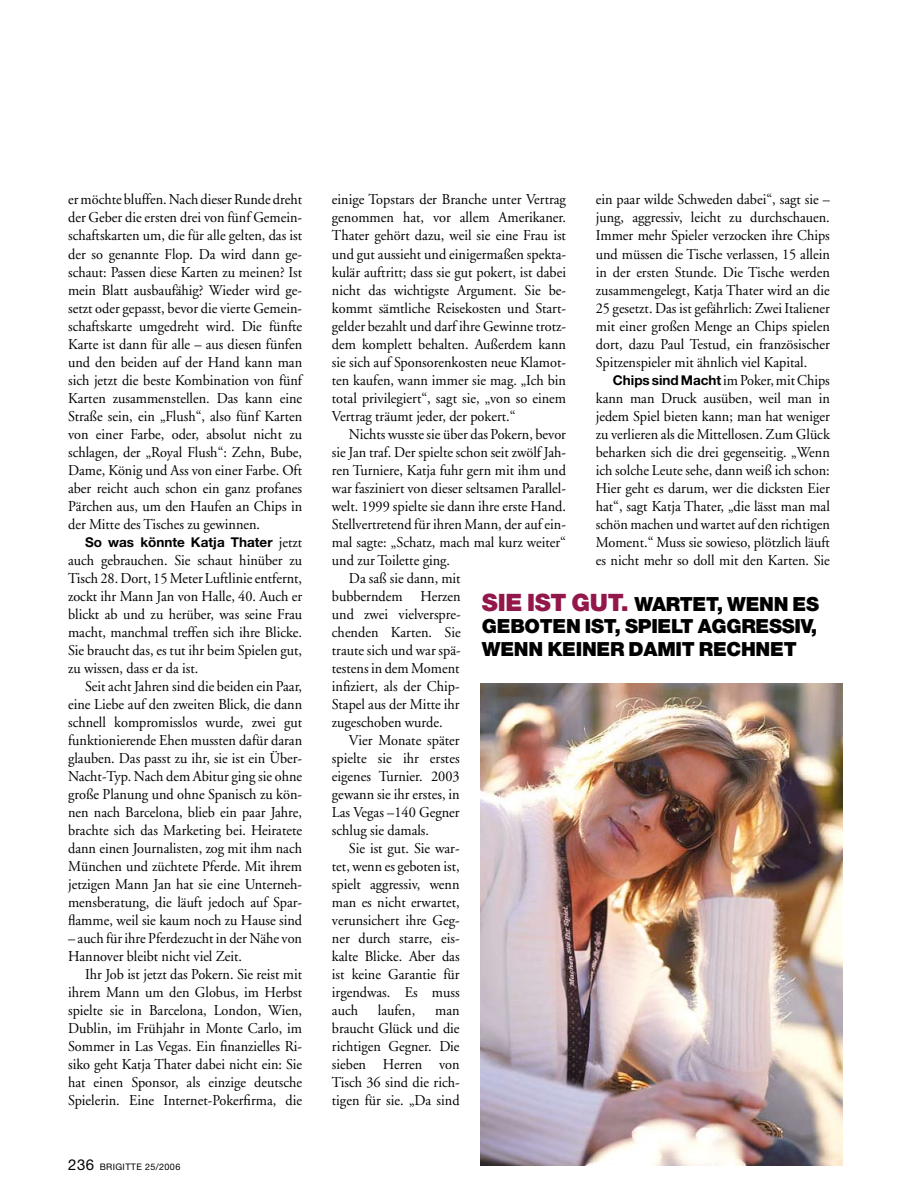
<style>
.page{position:relative;width:915px;height:1191px;background:#fff}
.page>*{position:absolute;margin:0;border:0;box-sizing:border-box;transform-origin:0 0}
.t1{font:900 19.5px/22.5px "Helvetica Neue LT";letter-spacing:-.015em;color:#000}
.t2{font:15px/18px "Adobe Garamond LT";color:#000;text-align:justify;scale:.95 1}
.t3{font:700 13.5px "Helvetica Neue LT";color:#000}
.t4{font:9px "Helvetica Neue LT";letter-spacing:.04em;color:#000}
.s1{font-family:"Adobe Garamond LT";font-weight:400;font-size:15px}
.s2{font-size:15px}
.s3{font-family:"Helvetica Neue LT";font-weight:700;font-size:13.5px}
.s4{font-size:24px;color:#93174b}
</style>
<div class="page">
<img style="left:480px;top:683px;width:362px;height:482px">
<p class="t2" style="left:68px;top:191px;width:248px">er möchte bluffen. Nach dieser Runde dreht der Geber die ersten drei von fünf Gemein&shy;schaftskarten um, die für alle gelten, das ist der so genannte Flop. Da wird dann ge&shy;schaut: Passen diese Karten zu meinen? Ist mein Blatt ausbaufähig? Wieder wird ge&shy;setzt oder gepasst, bevor die vierte Gemein&shy;schaftskarte umgedreht wird. Die fünfte Karte ist dann für alle – aus diesen fünfen und den beiden auf der Hand kann man sich jetzt die beste Kombination von fünf Karten zusammenstellen. Das kann eine Straße sein, ein „Flush“, also fünf Karten von einer Farbe, oder, absolut nicht zu schlagen, der „Royal Flush“: Zehn, Bube, Dame, König und Ass von einer Farbe. Oft aber reicht auch schon ein ganz profanes Pärchen aus, um den Haufen an Chips in der Mitte des Tisches zu gewinnen.</p>
<p class="t3" style="left:85px;top:533px;width:218px">So was könnte Katja Thater <span class="s1">jetzt</span></p>
<p class="t2" style="left:68px;top:551px;width:248px">auch gebrauchen. Sie schaut hinüber zu Tisch 28. Dort, 15 Meter Luftlinie entfernt, zockt ihr Mann Jan von Halle, 40. Auch er blickt ab und zu herüber, was seine Frau macht, manchmal treffen sich ihre Blicke.<br>Sie braucht das, es tut ihr beim Spielen gut, zu wissen, dass er da ist.</p>
<p class="t2" style="left:68px;top:677px;width:248px;text-indent:17px">Seit acht Jahren sind die beiden ein Paar, eine Liebe auf den zweiten Blick, die dann schnell kompromisslos wurde, zwei gut funktionierende Ehen mussten dafür daran glauben. Das passt zu ihr, sie ist ein Über-Nacht-Typ. Nach dem Abitur ging sie ohne große Planung und ohne Spanisch zu kön&shy;nen nach Barcelona, blieb ein paar Jahre, brachte sich das Marketing bei. Heiratete dann einen Journalisten, zog mit ihm nach München und züchtete Pferde. Mit ihrem jetzigen Mann Jan hat sie eine Unter-neh&shy;mensberatung, die läuft jedoch auf Spar&shy;flamme, weil sie kaum noch zu Hause sind</p>
<p class="t2" style="left:68px;top:929px;width:248px">– auch für ihre Pferdezucht in der Nähe von<br>Hannover bleibt nicht viel Zeit.</p>
<p class="t2" style="left:68px;top:965px;width:248px;text-indent:17px">Ihr Job ist jetzt das Pokern. Sie reist mit ihrem Mann um den Globus, im Herbst spielte sie in Barcelona, London, Wien, Dublin, im Frühjahr in Monte Carlo, im Sommer in Las Vegas. Ein finanzielles Ri&shy;siko geht Katja Thater dabei nicht ein: Sie hat einen Sponsor, als einzige deutsche Spielerin. Eine Internet-Pokerfirma, die</p>
<p class="t4" style="left:68px;top:1161px;width:114px"><span class="s2">236</span> BRIGITTE 25/2006</p>
<p class="t2" style="left:332px;top:191px;width:248px">einige Topstars der Branche unter Vertrag genommen hat, vor allem Amerikaner.<br>Thater gehört dazu, weil sie eine Frau ist und gut aussieht und einigermaßen spek-ta&shy;kulär auftritt; dass sie gut pokert, ist dabei nicht das wichtigste Argument. Sie be&shy;kommt sämtliche Reisekosten und Start&shy;gelder bezahlt und darf ihre Gewinne trotz&shy;dem komplett behalten. Außerdem kann sie sich auf Sponsorenkosten neue Klamot&shy;ten kaufen, wann immer sie mag. „Ich bin total privilegiert“, sagt sie, „von so einem Vertrag träumt jeder, der pokert.“</p>
<p class="t2" style="left:349px;top:425px;width:230px">Nichts wusste sie über das Pokern, bevor</p>
<p class="t2" style="left:332px;top:443px;width:248px">sie Jan traf. Der spielte schon seit zwölf Jah-</p>
<p class="t2" style="left:332px;top:461px;width:248px">ren Turniere, Katja fuhr gern mit ihm und</p>
<p class="t2" style="left:332px;top:479px;width:248px">war fasziniert von dieser seltsamen Parallel-</p>
<p class="t2" style="left:332px;top:497px;width:248px">welt. 1999 spielte sie dann ihre erste Hand.</p>
<p class="t2" style="left:332px;top:515px;width:248px">Stellvertretend für ihren Mann, der auf ein-</p>
<p class="t2" style="left:332px;top:533px;width:248px">mal sagte: „Schatz, mach mal kurz weiter“</p>
<p class="t2" style="left:332px;top:551px;width:126px">und zur Toilette ging.</p>
<p class="t2" style="left:349px;top:569px;width:119px">Da saß sie dann, mit</p>
<p class="t2" style="left:332px;top:587px;width:137px">bubberndem Herzen</p>
<p class="t2" style="left:332px;top:605px;width:137px">und zwei vielverspre-</p>
<p class="t2" style="left:332px;top:623px;width:137px">chenden Karten. Sie</p>
<p class="t2" style="left:332px;top:641px;width:137px">traute sich und war spä-</p>
<p class="t2" style="left:332px;top:659px;width:136px">testens in dem Moment</p>
<p class="t2" style="left:332px;top:677px;width:135px">infiziert, als der Chip-</p>
<p class="t2" style="left:332px;top:695px;width:136px">Stapel aus der Mitte ihr</p>
<p class="t2" style="left:332px;top:713px;width:118px">zugeschoben wurde.</p>
<p class="t2" style="left:349px;top:731px;width:118px">Vier Monate später</p>
<p class="t2" style="left:332px;top:749px;width:136px">spielte sie ihr erstes</p>
<p class="t2" style="left:332px;top:767px;width:136px">eigenes Turnier. 2003</p>
<p class="t2" style="left:332px;top:785px;width:136px">ge-wann sie ihr erstes, in</p>
<p class="t2" style="left:332px;top:803px;width:136px">Las Vegas –140 Gegner</p>
<p class="t2" style="left:332px;top:821px;width:104px">schlug sie damals.</p>
<p class="t2" style="left:349px;top:839px;width:118px">Sie ist gut. Sie war-</p>
<p class="t2" style="left:332px;top:857px;width:136px">tet, wenn es geboten ist,</p>
<p class="t2" style="left:332px;top:875px;width:136px">spielt aggressiv, wenn</p>
<p class="t2" style="left:332px;top:893px;width:136px">man es nicht erwartet,</p>
<p class="t2" style="left:332px;top:911px;width:136px">verunsichert ihre Geg-</p>
<p class="t2" style="left:332px;top:929px;width:136px">ner durch starre, eis-</p>
<p class="t2" style="left:332px;top:947px;width:136px">kalte Blicke. Aber das</p>
<p class="t2" style="left:332px;top:965px;width:136px">ist keine Garantie für</p>
<p class="t2" style="left:332px;top:983px;width:136px">irgendwas. Es muss</p>
<p class="t2" style="left:332px;top:1001px;width:29px">auch</p>
<p class="t2" style="left:378px;top:1001px;width:41px">laufen,</p>
<p class="t2" style="left:595px;top:191px;width:248px">ein paar wilde Schweden dabei“, sagt sie – jung, aggressiv, leicht zu durchschauen.<br>Immer mehr Spieler verzocken ihre Chips und müssen die Tische verlassen, 15 allein in der ersten Stunde. Die Tische werden zusammengelegt, Katja Thater wird an die 25 gesetzt. Das ist gefährlich: Zwei Italiener mit einer großen Menge an Chips spielen dort, dazu Paul Testud, ein französischer Spitzenspieler mit ähnlich viel Kapital.</p>
<p class="t2" style="left:595px;top:371px;width:248px;text-indent:17px"><span class="s3">Chips sind Macht</span> im Poker, mit Chips kann man Druck ausüben, weil man in jedem Spiel bieten kann; man hat weniger zu verlieren als die Mittellosen. Zum Glück beharken sich die drei gegenseitig. „Wenn ich solche Leute sehe, dann weiß ich schon:<br>Hier geht es darum, wer die dicksten Eier hat“, sagt Katja Thater, „die lässt man mal schön machen und wartet auf den richtigen Moment.“ Muss sie sowieso, plötzlich läuft es nicht mehr so doll mit den Karten. Sie</p>
<h1 class="t1" style="left:482px;top:592px;width:324px"><span class="s4">SIE IST GUT.</span> WARTET, WE NN ES<br>GEBOTEN IST, SPIE LT AGGRESSI</h1>
<h1 class="t1" style="left:800px;top:615px;width:18px">V,</h1>
<h1 class="t1" style="left:482px;top:637px;width:316px">WENN KEINER DAMIT RECHNET</h1>
<p class="t2" style="left:332px;top:1001px;width:136px;text-indent:103px">man braucht Glück und die richtigen Gegner. Die sieben Herren von Tisch 36 sind die rich&shy;tigen für sie. „Da sind</p>
</div>
